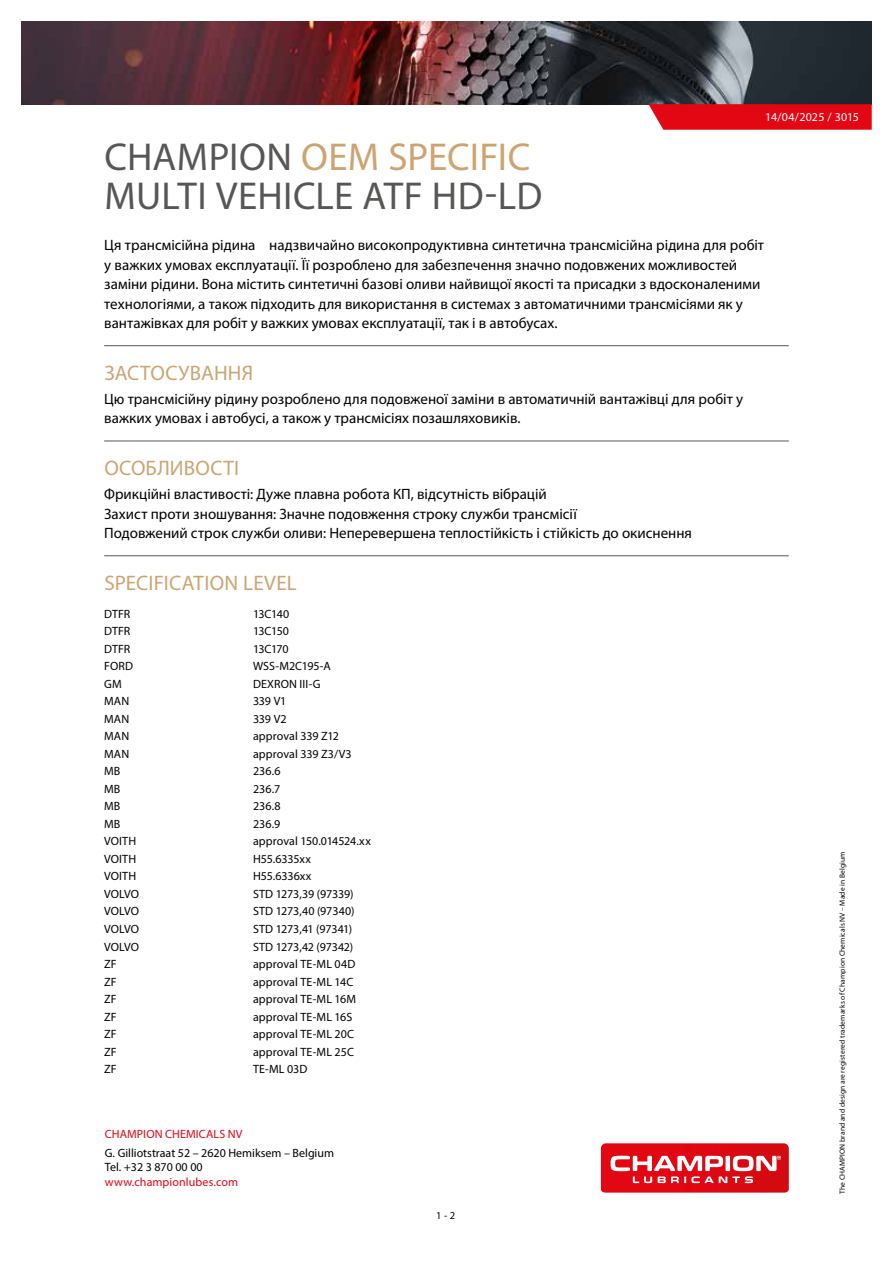
<style>
.page{position:relative;width:893px;height:1263px;background:#fff}
.page>*{position:absolute;margin:0;border:0;box-sizing:border-box;transform-origin:0 0}
.t1{font:39px/39px "Myriad Pro";letter-spacing:.005em;color:#575756}
.t2{font:21px "Myriad Pro";letter-spacing:.01em;color:#cca472}
.t3{font:15px/19.5px "Myriad Pro";color:#000}
.t4{font:12px/14.4px "Myriad Pro";color:#000}
.t5{font:12px "Myriad Pro";letter-spacing:.01em;color:#e30613}
.t6{font:12px "Myriad Pro";letter-spacing:.01em;color:#fff}
.t7{font:10.5px "Myriad Pro";color:#000}
.t8{font:7.5px "Myriad Pro";letter-spacing:.02em;color:#000}
.s1{color:#cca472}
</style>
<div class="page">
<svg style="left:601px;top:1143px;width:188px;height:49px;background:#e43740"></svg>
<img style="left:21px;top:21px;width:851px;height:83px">
<svg style="left:648px;top:104px;width:224px;height:26px;background:#e3121e"></svg>
<hr style="left:104px;top:345px;width:685px;height:1px;background:#575756">
<hr style="left:104px;top:441px;width:685px;height:1px;background:#575756">
<hr style="left:104px;top:555px;width:685px;height:1px;background:#575756">
<p class="t6" style="left:765px;top:110px;width:95px">14/04/2025 / 3015</p>
<h1 class="t1" style="left:105px;top:137px;width:439px">CHAMPION <span class="s1">OEM SPECIFIC<br></span>MULTI VEHICLE ATF HD-LD</h1>
<p class="t3" style="left:104px;top:235px;width:661px">Ця трансмісійна рідина ― надзвичайно високопродуктивна синтетична трансмісійна рідина для робіт у важких умовах експлуатації. Її розроблено для забезпечення значно подовжених можливостей заміни рідини. Вона містить синтетичні базові оливи найвищої якості та присадки з вдосконаленими технологіями, а також підходить для використання в системах з автоматичними трансмісіями як у вантажівках для робіт у важких умовах експлуатації, так і в автобусах.</p>
<h2 class="t2" style="left:104px;top:360px;width:150px">ЗАСТОСУВАННЯ</h2>
<p class="t3" style="left:104px;top:389px;width:640px">Цю трансмісійну рідину розроблено для подовженої заміни в автоматичній вантажівці для робіт у важких умовах і автобусі, а також у трансмісіях позашляховиків.</p>
<h2 class="t2" style="left:104px;top:455px;width:136px">ОСОБЛИВОСТІ</h2>
<p class="t3" style="left:104px;top:484px;width:589px">Фрикційні властивості: Дуже плавна робота КП, відсутність вібрацій<br>Захист проти зношування: Значне подовження строку служби трансмісії<br>Подовжений строк служби оливи: Неперевершена теплостійкість і стійкість до окиснення</p>
<h2 class="t2" style="left:104px;top:570px;width:194px">SPECIFICATION LEVEL</h2>
<p class="t4" style="left:104px;top:606px;width:28px">DTFR</p>
<p class="t4" style="left:253px;top:606px;width:38px">13C140</p>
<p class="t4" style="left:104px;top:624px;width:28px">DTFR</p>
<p class="t4" style="left:253px;top:624px;width:38px">13C150</p>
<p class="t4" style="left:104px;top:641px;width:28px">DTFR</p>
<p class="t4" style="left:253px;top:641px;width:37px">13C170</p>
<p class="t4" style="left:104px;top:659px;width:30px">FORD</p>
<p class="t4" style="left:253px;top:659px;width:79px">WSS-M2C195-A</p>
<p class="t4" style="left:104px;top:676px;width:19px">GM</p>
<p class="t4" style="left:253px;top:676px;width:69px">DEXRON III-G</p>
<p class="t4" style="left:104px;top:694px;width:27px">MAN</p>
<p class="t4" style="left:253px;top:694px;width:35px">339 V1</p>
<p class="t4" style="left:104px;top:711px;width:27px">MAN</p>
<p class="t4" style="left:253px;top:711px;width:35px">339 V2</p>
<p class="t4" style="left:104px;top:729px;width:27px">MAN</p>
<p class="t4" style="left:253px;top:729px;width:88px">approval 339 Z12</p>
<p class="t4" style="left:104px;top:746px;width:27px">MAN</p>
<p class="t4" style="left:253px;top:746px;width:100px">approval 339 Z3/V3</p>
<p class="t4" style="left:104px;top:764px;width:18px">MB</p>
<p class="t4" style="left:253px;top:764px;width:29px">236.6</p>
<p class="t4" style="left:104px;top:781px;width:18px">MB</p>
<p class="t4" style="left:253px;top:781px;width:29px">236.7</p>
<p class="t4" style="left:104px;top:799px;width:18px">MB</p>
<p class="t4" style="left:253px;top:799px;width:29px">236.8</p>
<p class="t4" style="left:104px;top:816px;width:18px">MB</p>
<p class="t4" style="left:253px;top:816px;width:29px">236.9</p>
<p class="t4" style="left:104px;top:834px;width:34px">VOITH</p>
<p class="t4" style="left:253px;top:834px;width:119px">approval 150.014524.xx</p>
<p class="t4" style="left:104px;top:851px;width:34px">VOITH</p>
<p class="t4" style="left:253px;top:851px;width:60px">H55.6335xx</p>
<p class="t4" style="left:104px;top:869px;width:34px">VOITH</p>
<p class="t4" style="left:253px;top:869px;width:60px">H55.6336xx</p>
<p class="t4" style="left:104px;top:886px;width:36px">VOLVO</p>
<p class="t4" style="left:253px;top:886px;width:102px">STD 1273,39 (97339)</p>
<p class="t4" style="left:104px;top:904px;width:36px">VOLVO</p>
<p class="t4" style="left:253px;top:904px;width:103px">STD 1273,40 (97340)</p>
<p class="t4" style="left:104px;top:921px;width:36px">VOLVO</p>
<p class="t4" style="left:253px;top:921px;width:101px">STD 1273,41 (97341)</p>
<p class="t4" style="left:104px;top:939px;width:36px">VOLVO</p>
<p class="t4" style="left:253px;top:939px;width:102px">STD 1273,42 (97342)</p>
<p class="t4" style="left:104px;top:956px;width:14px">ZF</p>
<p class="t4" style="left:253px;top:956px;width:104px">approval TE-ML 04D</p>
<p class="t4" style="left:104px;top:974px;width:14px">ZF</p>
<p class="t4" style="left:253px;top:974px;width:102px">approval TE-ML 14C</p>
<p class="t4" style="left:104px;top:992px;width:14px">ZF</p>
<p class="t4" style="left:253px;top:992px;width:105px">approval TE-ML 16M</p>
<p class="t4" style="left:104px;top:1009px;width:14px">ZF</p>
<p class="t4" style="left:253px;top:1009px;width:101px">approval TE-ML 16S</p>
<p class="t4" style="left:104px;top:1027px;width:14px">ZF</p>
<p class="t4" style="left:253px;top:1027px;width:103px">approval TE-ML 20C</p>
<p class="t4" style="left:104px;top:1044px;width:14px">ZF</p>
<p class="t4" style="left:253px;top:1044px;width:102px">approval TE-ML 25C</p>
<p class="t4" style="left:104px;top:1062px;width:14px">ZF</p>
<p class="t4" style="left:253px;top:1062px;width:56px">TE-ML 03D</p>
<p class="t5" style="left:105px;top:1126px;width:139px">CHAMPION CHEMICALS NV</p>
<p class="t4" style="left:105px;top:1145px;width:231px">G. Gilliotstraat 52 – 2620 Hemiksem – Belgium<br>Tel. +32 3 870 00 00</p>
<p class="t5" style="left:105px;top:1174px;width:135px">www.championlubes.com</p>
<p class="t7" style="left:436px;top:1209px;width:20px">1 - 2</p>
<p class="t8" style="left:838px;top:1194px;width:344px;rotate:-90deg">The CHAMPION brand and design are registered trademarks of Champion Chemicals NV – Made in Belgium</p>
</div>
